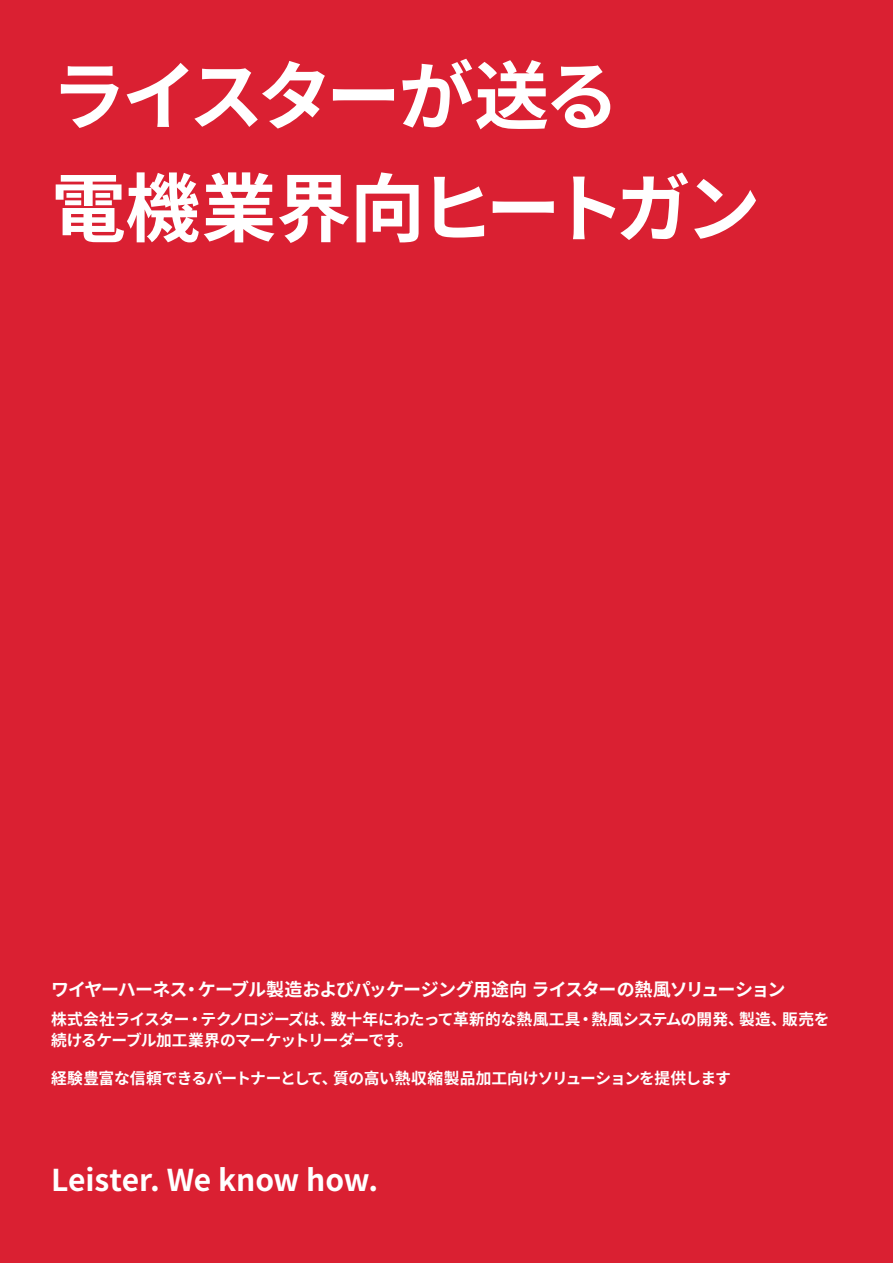
<style>
.page{position:relative;width:893px;height:1263px;background:#da2032}
.page>*{position:absolute;margin:0;border:0;box-sizing:border-box;transform-origin:0 0}
.t1{font:700 75px/112.2px "Noto Sans JP";letter-spacing:-.065em;color:#fff}
.t2{font:700 30px "Noto Sans JP";letter-spacing:-.005em;color:#fff}
.t3{font:700 18px "Noto Sans JP";letter-spacing:-.055em;color:#fff}
.t4{font:700 15.75px/21px "Noto Sans JP";letter-spacing:-.025em;color:#fff}
</style>
<div class="page">
<h1 class="t1" style="left:51px;top:42px;width:711px">ライスターが送る<br>電機業界向ヒートガン</h1>
<p class="t3" style="left:51px;top:979px;width:736px">ワイヤーハーネス・ケーブル製造およびパッケージング用途向 ライスターの熱風ソリューション</p>
<p class="t4" style="left:51px;top:1009px;width:780px">株式会社ライスター・テクノロジーズは、数十年にわたって革新的な熱風工具・熱風システムの開発、製造、販売を続けるケーブル加工業界のマーケットリーダーです。</p>
<p class="t4" style="left:51px;top:1068px;width:681px">経験豊富な信頼できるパートナーとして、質の高い熱収縮製品加工向けソリューションを提供します</p>
<h2 class="t2" style="left:51px;top:1163px;width:329px">Leister. We know how.</h2>
</div>
